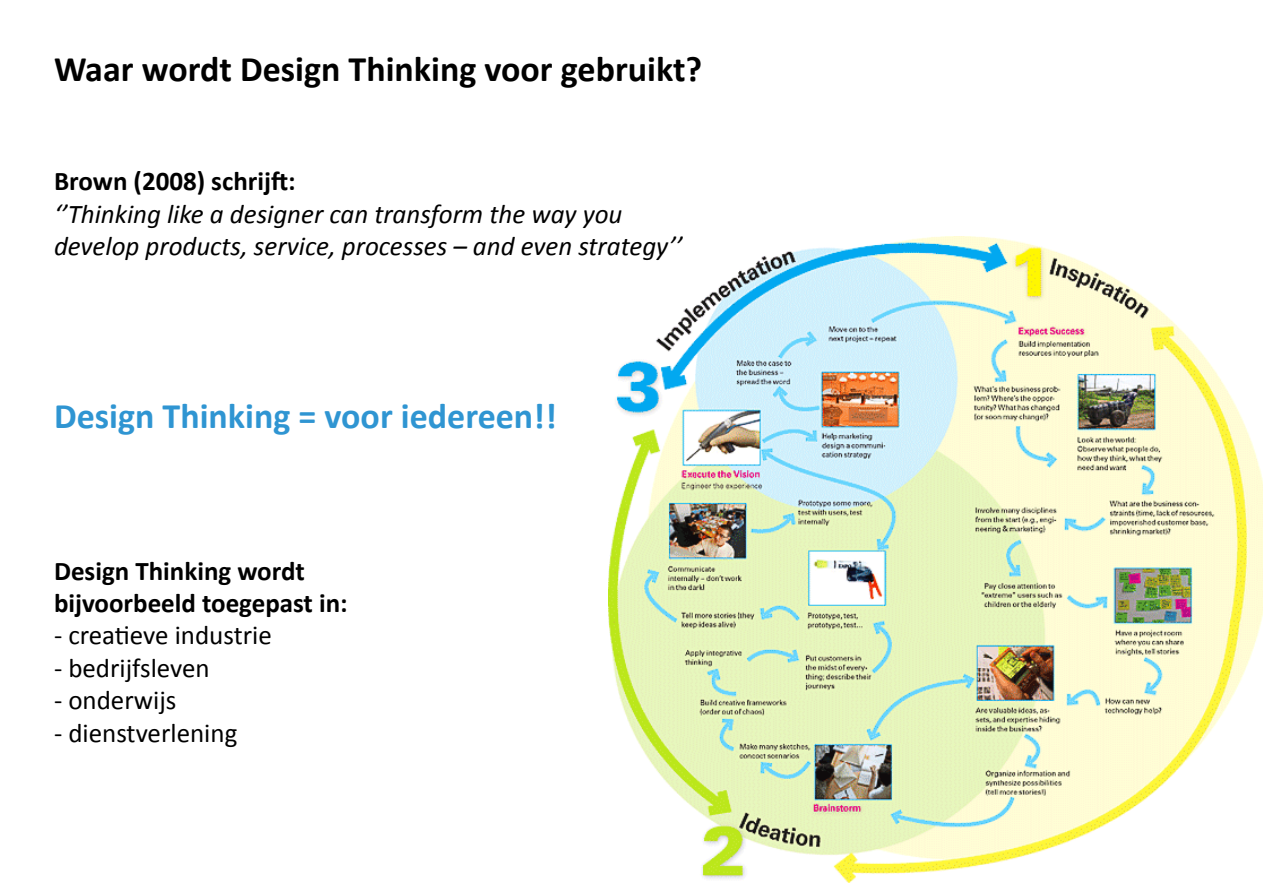
<style>
.page{position:relative;width:1263px;height:893px;background:#fff}
.page>*{position:absolute;margin:0;border:0;box-sizing:border-box;transform-origin:0 0}
.t1{font:700 36px "Calibri";color:#000}
.t2{font:700 36px "Calibri";color:#2f95d2}
.t3{font:italic 27px/32.4px "Calibri";color:#000}
.t4{font:700 27px/32.4px "Calibri";color:#000}
.t5{font:27px "Calibri";color:#000}
</style>
<div class="page">
<img style="left:608px;top:236px;width:655px;height:646px">
<h1 class="t1" style="left:54px;top:46px;width:650px">Waar wordt Design Thinking voor gebruikt?</h1>
<p class="t4" style="left:54px;top:165px;width:243px">Brown (2008) schrijft:</p>
<p class="t3" style="left:54px;top:197px;width:630px">‘’Thinking like a designer can transform the way you develop products, service, processes – and even strategy’’</p>
<h1 class="t2" style="left:54px;top:393px;width:504px">Design Thinking = voor iedereen!!</h1>
<p class="t4" style="left:54px;top:554px;width:295px">Design Thinking wordt bijvoorbeeld toegepast in:</p>
<p class="t5" style="left:54px;top:618px;width:219px">- creatieve industrie</p>
<p class="t5" style="left:54px;top:651px;width:157px">- bedrijfsleven</p>
<p class="t5" style="left:54px;top:683px;width:124px">- onderwijs</p>
<p class="t5" style="left:54px;top:716px;width:185px">- dienstverlening</p>
</div>
